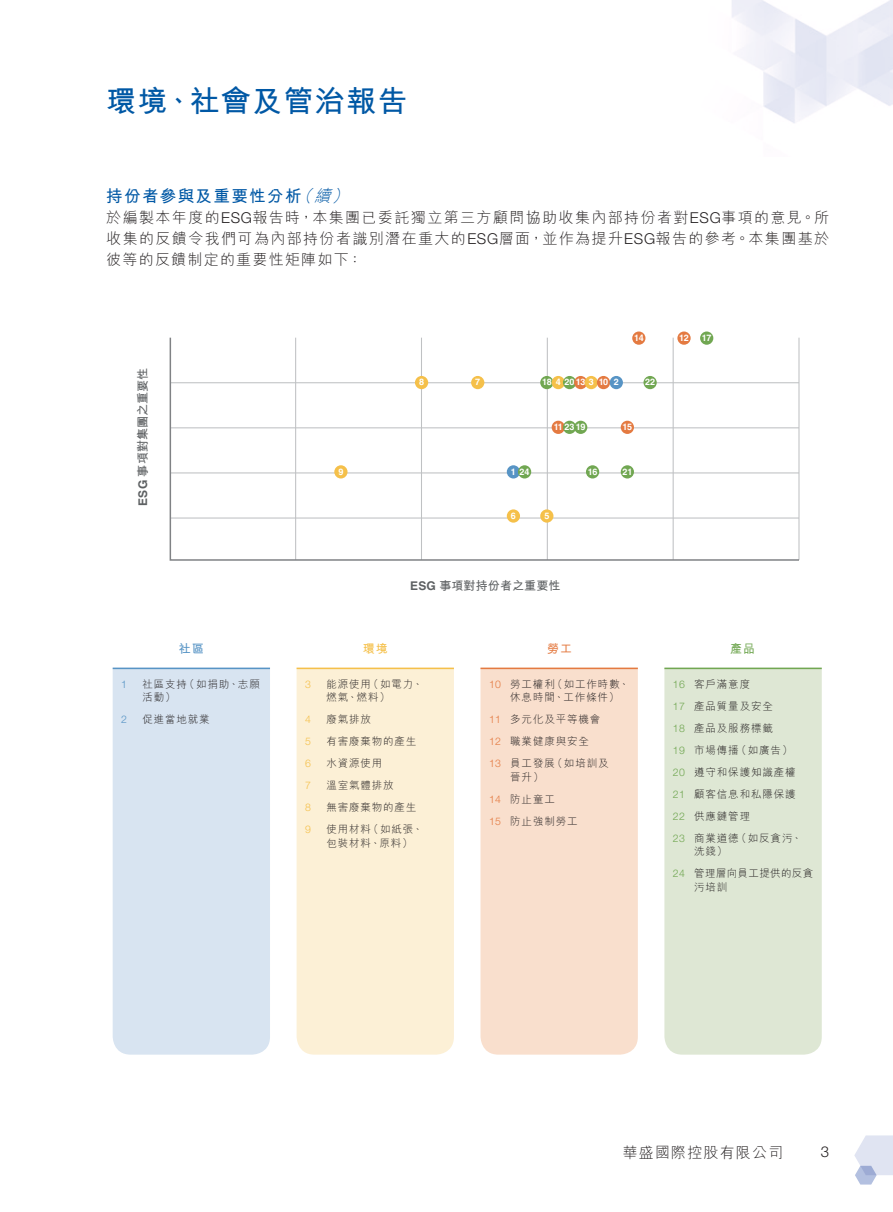
<style>
.page{position:relative;width:893px;height:1212px;background:#fff}
.page>*{position:absolute;margin:0;border:0;box-sizing:border-box;transform-origin:0 0}
.t1{font:700 30px "M Hei HK";letter-spacing:.045em;color:#0058a5}
.t2{font:700 16.5px "M Hei HK";letter-spacing:.085em;color:#0058a5}
.t3{font:300 15px/21px "M Hei HK";letter-spacing:.095em;color:#231f20;text-align:justify}
.t4{font:300 15px "Helvetica Neue LT Std";color:#231f20}
.t5{font:700 12px "M Hei HK";letter-spacing:.01em;color:#5d6062}
.t6{font:700 12px "M Hei HK";color:#5794c5}
.t7{font:700 12px "M Hei HK";color:#f5c04a}
.t8{font:700 12px "M Hei HK";color:#e47a41}
.t9{font:700 12px "M Hei HK";color:#71a752}
.t10{font:300 10.5px/22px "M Hei HK";letter-spacing:.085em;color:#231f20}
.t11{font:300 10.5px/22px "M Hei HK";letter-spacing:.035em;color:#231f20}
.t12{font:300 10.5px "Helvetica Neue LT Std";color:#f5c04a}
.t13{font:300 10.5px "Helvetica Neue LT Std";color:#5794c5}
.t14{font:700 9px "Helvetica LT Std";letter-spacing:-.035em;color:#fff}
.t15{font:700 9px "Helvetica LT Std";letter-spacing:-.015em;color:#fff}
.s1{font-weight:300;font-style:italic}
.s2{font-family:"Helvetica Neue LT Std"}
.s3{font-family:"Helvetica LT Std"}
.s4{font-family:"Helvetica Neue LT Std";color:#e47a41}
.s5{font-family:"Helvetica Neue LT Std";color:#71a752}
</style>
<div class="page">
<svg style="left:854px;top:1135px;width:39px;height:49px"></svg>
<svg style="left:169px;top:336px;width:631px;height:225px"></svg>
<div style="left:415px;top:376px;width:13px;height:13px;background:#f5c04a;border-radius:50%"></div>
<div style="left:334px;top:465px;width:14px;height:13px;background:#f5c04a;border-radius:50%"></div>
<div style="left:471px;top:376px;width:13px;height:13px;background:#f5c04a;border-radius:50%"></div>
<div style="left:507px;top:465px;width:13px;height:13px;background:#5794c5;border-radius:50%"></div>
<div style="left:518px;top:465px;width:13px;height:13px;background:#71a752;border-radius:50%"></div>
<div style="left:586px;top:465px;width:13px;height:13px;background:#71a752;border-radius:50%"></div>
<div style="left:507px;top:509px;width:13px;height:14px;background:#f5c04a;border-radius:50%"></div>
<div style="left:540px;top:509px;width:13px;height:14px;background:#f5c04a;border-radius:50%"></div>
<div style="left:621px;top:465px;width:13px;height:13px;background:#71a752;border-radius:50%"></div>
<div style="left:552px;top:421px;width:13px;height:13px;background:#e47a41;border-radius:50%"></div>
<div style="left:563px;top:421px;width:13px;height:13px;background:#71a752;border-radius:50%"></div>
<div style="left:574px;top:421px;width:13px;height:13px;background:#71a752;border-radius:50%"></div>
<div style="left:621px;top:421px;width:13px;height:13px;background:#e47a41;border-radius:50%"></div>
<div style="left:540px;top:376px;width:13px;height:13px;background:#71a752;border-radius:50%"></div>
<div style="left:552px;top:376px;width:13px;height:13px;background:#f5c04a;border-radius:50%"></div>
<div style="left:563px;top:376px;width:13px;height:13px;background:#71a752;border-radius:50%"></div>
<div style="left:574px;top:376px;width:13px;height:13px;background:#e47a41;border-radius:50%"></div>
<div style="left:585px;top:376px;width:13px;height:13px;background:#f5c04a;border-radius:50%"></div>
<div style="left:597px;top:376px;width:13px;height:13px;background:#e47a41;border-radius:50%"></div>
<div style="left:610px;top:376px;width:13px;height:13px;background:#5794c5;border-radius:50%"></div>
<div style="left:643px;top:376px;width:14px;height:13px;background:#71a752;border-radius:7px"></div>
<div style="left:632px;top:331px;width:13px;height:14px;background:#e47a41;border-radius:50%"></div>
<div style="left:677px;top:331px;width:14px;height:14px;background:#e47a41;border-radius:50%"></div>
<div style="left:700px;top:331px;width:13px;height:14px;background:#71a752;border-radius:50%"></div>
<div style="left:664px;top:669px;width:158px;height:385px;background:#dee7d4"></div>
<div style="left:480px;top:669px;width:158px;height:385px;background:#f9dfcd"></div>
<div style="left:113px;top:669px;width:157px;height:385px;background:#d8e4f1"></div>
<div style="left:297px;top:669px;width:157px;height:385px;background:#fcf0d6"></div>
<hr style="left:113px;top:668px;width:157px;height:1px;background:#5794c5">
<hr style="left:297px;top:668px;width:157px;height:1px;background:#f5c04a">
<hr style="left:480px;top:668px;width:158px;height:1px;background:#e47a41">
<hr style="left:664px;top:668px;width:158px;height:1px;background:#71a752">
<h1 class="t1" style="left:106px;top:79px;width:303px">環境、社會及管治報告</h1>
<h2 class="t2" style="left:106px;top:184px;width:248px">持份者參與及重要性分析<span class="s1">（續）</span></h2>
<h3 class="t3" style="left:106px;top:207px;width:724px">於編製本年度的<span class="s2">ESG</span>報告時，本集團已委託獨立第三方顧問協助收集內部持份者對<span class="s2">ESG</span>事項的意見。所收集的反饋令我們可為內部持份者識別潛在重大的<span class="s2">ESG</span>層面，並作為提升<span class="s2">ESG</span>報告的參考。本集團基於彼等的反饋制定的重要性矩陣如下：</h3>
<p class="t5" style="left:134px;top:506px;width:140px;rotate:-90deg"><span class="s3">ESG</span> 事項對集團之重要性</p>
<p class="t14" style="left:338px;top:466px;width:7px">9</p>
<p class="t14" style="left:419px;top:377px;width:7px">8</p>
<p class="t14" style="left:475px;top:377px;width:7px">7</p>
<p class="t14" style="left:634px;top:332px;width:11px">14</p>
<p class="t14" style="left:679px;top:332px;width:11px">12</p>
<p class="t14" style="left:702px;top:332px;width:11px">17</p>
<p class="t15" style="left:542px;top:377px;width:78px">18 4 20133 10 2</p>
<p class="t14" style="left:645px;top:377px;width:12px">22</p>
<p class="t14" style="left:554px;top:421px;width:33px">11 2319</p>
<p class="t14" style="left:622px;top:421px;width:11px">15</p>
<p class="t14" style="left:511px;top:466px;width:20px">1 24</p>
<p class="t14" style="left:588px;top:466px;width:11px">16</p>
<p class="t14" style="left:511px;top:510px;width:7px">6</p>
<p class="t14" style="left:544px;top:510px;width:7px">5</p>
<p class="t14" style="left:622px;top:466px;width:12px">21</p>
<p class="t5" style="left:410px;top:577px;width:152px"><span class="s3">ESG</span> 事項對持份者之重要性</p>
<p class="t6" style="left:179px;top:640px;width:26px">社區</p>
<p class="t7" style="left:363px;top:640px;width:26px">環境</p>
<p class="t8" style="left:547px;top:640px;width:26px">勞工</p>
<p class="t9" style="left:730px;top:640px;width:26px">產品</p>
<p class="t13" style="left:121px;top:678px;width:7px">1</p>
<p class="t10" style="left:142px;top:677px;width:119px;line-height:13.5px">社區支持（如捐助、志願活動）</p>
<p class="t13" style="left:121px;top:713px;width:7px">2</p>
<p class="t10" style="left:142px;top:708px;width:69px">促進當地就業</p>
<p class="t12" style="left:305px;top:678px;width:7px">3</p>
<p class="t10" style="left:326px;top:677px;width:98px;line-height:13.5px">能源使用（如電力、燃氣、燃料）</p>
<p class="t12" style="left:305px;top:713px;width:7px">4</p>
<p class="t10" style="left:326px;top:708px;width:46px">廢氣排放</p>
<p class="t12" style="left:305px;top:735px;width:7px">5</p>
<p class="t10" style="left:326px;top:730px;width:92px">有害廢棄物的產生</p>
<p class="t12" style="left:305px;top:757px;width:7px">6</p>
<p class="t10" style="left:326px;top:752px;width:57px">水資源使用</p>
<p class="t12" style="left:305px;top:779px;width:7px">7</p>
<p class="t10" style="left:326px;top:774px;width:69px">溫室氣體排放</p>
<p class="t12" style="left:305px;top:801px;width:7px">8</p>
<p class="t10" style="left:326px;top:796px;width:92px">無害廢棄物的產生</p>
<p class="t12" style="left:305px;top:823px;width:7px">9</p>
<p class="t10" style="left:326px;top:823px;width:98px;line-height:13.5px">使用材料（如紙張、包裝材料、原料）</p>
<p class="t10" style="left:510px;top:677px;width:121px;line-height:13.5px;text-indent:-21px"><span class="s4">10</span> 勞工權利（如工作時數、休息時間、工作條件）</p>
<p class="t10" style="left:489px;top:708px;width:121px"><span class="s4">11</span> 多元化及平等機會<br><span class="s4">12</span> 職業健康與安全<br><span class="s4">13</span> 員工發展（如培訓及</p>
<p class="t10" style="left:489px;top:766px;width:90px;text-indent:21px">晉升）<br><span class="s4">14</span> 防止童工<br><span class="s4">15</span> 防止強制勞工</p>
<p class="t10" style="left:673px;top:673px;width:131px"><span class="s5">16</span> 客戶滿意度<br><span class="s5">17</span> 產品質量及安全<br><span class="s5">18</span> 產品及服務標籤<br><span class="s5">19</span> 市場傳播（如廣告）<br><span class="s5">20</span> 遵守和保護知識產權<br><span class="s5">21</span> 顧客信息和私隱保護<br><span class="s5">22</span> 供應鏈管理<br><span class="s5">23</span> 商業道德（如反貪污、</p>
<p class="t11" style="left:673px;top:840px;width:142px;text-indent:21px">洗錢）<br><span class="s5">24</span> 管理層向員工提供的反貪</p>
<p class="t10" style="left:694px;top:876px;width:35px">污培訓</p>
<h3 class="t3" style="left:623px;top:1141px;width:162px">華盛國際控股有限公司</h3>
<h3 class="t4" style="left:821px;top:1142px;width:10px">3</h3>
</div>
